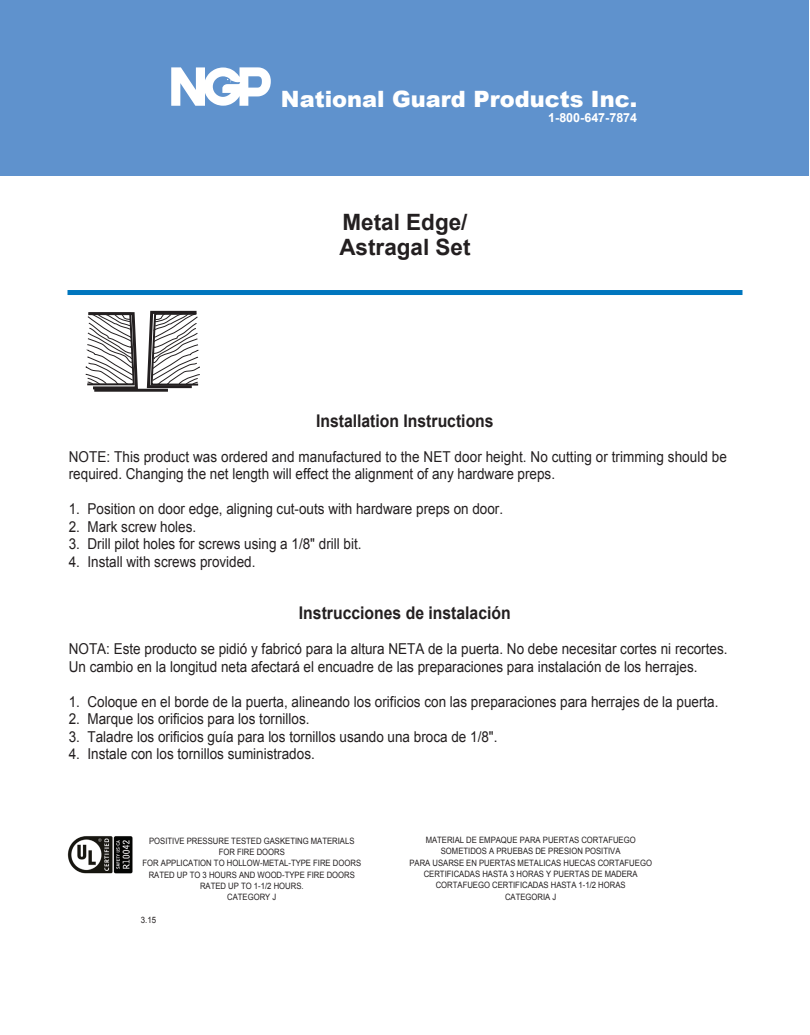
<style>
.page{position:relative;width:810px;height:1035px;background:#fff}
.page>*{position:absolute;margin:0;border:0;box-sizing:border-box;transform-origin:0 0}
.t1{font:900 22.5px "Arial";color:#fff}
.t2{font:700 22.5px/25px "Arial";color:#231f20}
.t3{font:700 17.5px "Arial";color:#231f20;scale:.9 1}
.t4{font:15px/17.5px "Arial";color:#231f20;scale:.9 1}
.t5{font:700 12.5px "Arial";color:#fff}
.t6{font:8.75px/11.2px "Arial";color:#231f20;text-align:center;scale:.88 1}
.t7{font:8.75px "Arial";color:#231f20;scale:.9 1}
</style>
<div class="page">
<div style="left:0;top:0;width:809px;height:176px;background:#5f92cd"></div>
<svg style="left:171px;top:67px;width:100px;height:39px"></svg>
<div style="left:68px;top:290px;width:674px;height:5px;background:#0076be"></div>
<svg style="left:85px;top:311px;width:115px;height:79px"></svg>
<hr style="left:94px;top:389px;width:74px;height:3px;background:#231f20">
<img style="left:67px;top:836px;width:66px;height:38px">
<h1 class="t1" style="left:281px;top:82px;width:358px">National Guard Products Inc.</h1>
<p class="t5" style="left:548px;top:109px;width:90px">1-800-647-7874</p>
<h1 class="t2" style="left:339px;top:210px;width:133px">Metal Edge/<br>Astragal Set</h1>
<p class="t3" style="left:316px;top:409px;width:199px">Installation Instructions</p>
<p class="t4" style="left:69px;top:448px;width:733px">NOTE: This product was ordered and manufactured to the NET door height. No cutting or trimming should be required. Changing the net length will effect the alignment of any hardware preps.</p>
<p class="t4" style="left:69px;top:500px;width:484px">1. Position on door edge, aligning cut-outs with hardware preps on door.</p>
<p class="t4" style="left:69px;top:518px;width:143px">2. Mark screw holes.</p>
<p class="t4" style="left:69px;top:535px;width:327px">3. Drill pilot holes for screws using a 1/8" drill bit.</p>
<p class="t4" style="left:69px;top:553px;width:209px">4. Install with screws provided.</p>
<p class="t3" style="left:299px;top:601px;width:237px">Instrucciones de instalación</p>
<p class="t4" style="left:69px;top:640px;width:733px">NOTA: Este producto se pidió y fabricó para la altura NETA de la puerta. No debe necesitar cortes ni recortes.<br>Un cambio en la longitud neta afectará el encuadre de las preparaciones para instalación de los herrajes.</p>
<p class="t4" style="left:69px;top:693px;width:724px">1. Coloque en el borde de la puerta, alineando los orificios con las preparaciones para herrajes de la puerta.</p>
<p class="t4" style="left:69px;top:710px;width:269px">2. Marque los orificios para los tornillos.</p>
<p class="t4" style="left:69px;top:728px;width:478px">3. Taladre los orificios guía para los tornillos usando una broca de 1/8".</p>
<p class="t4" style="left:69px;top:745px;width:275px">4. Instale con los tornillos suministrados.</p>
<p class="t6" style="left:143px;top:835px;width:250px">POSITIVE PRESSURE TESTED GASKETING MATERIALS<br>FOR FIRE DOORS<br>FOR APPLICATION TO HOLLOW-METAL-TYPE FIRE DOORS<br>RATED UP TO 3 HOURS AND WOOD-TYPE FIRE DOORS<br>RATED UP TO 1-1/2 HOURS.<br>CATEGORY J</p>
<p class="t7" style="left:141px;top:914px;width:19px">3.15</p>
<p class="t6" style="left:409px;top:835px;width:277px">MATERIAL DE EMPAQUE PARA PUERTAS CORTAFUEGO SOMETIDOS A PRUEBAS DE PRESION POSITIVA<br>PARA USARSE EN PUERTAS METALICAS HUECAS CORTAFUEGO CERTIFICADAS HASTA 3 HORAS Y PUERTAS DE MADERA CORTAFUEGO CERTIFICADAS HASTA 1-1/2 HORAS<br>CATEGORIA J</p>
</div>
